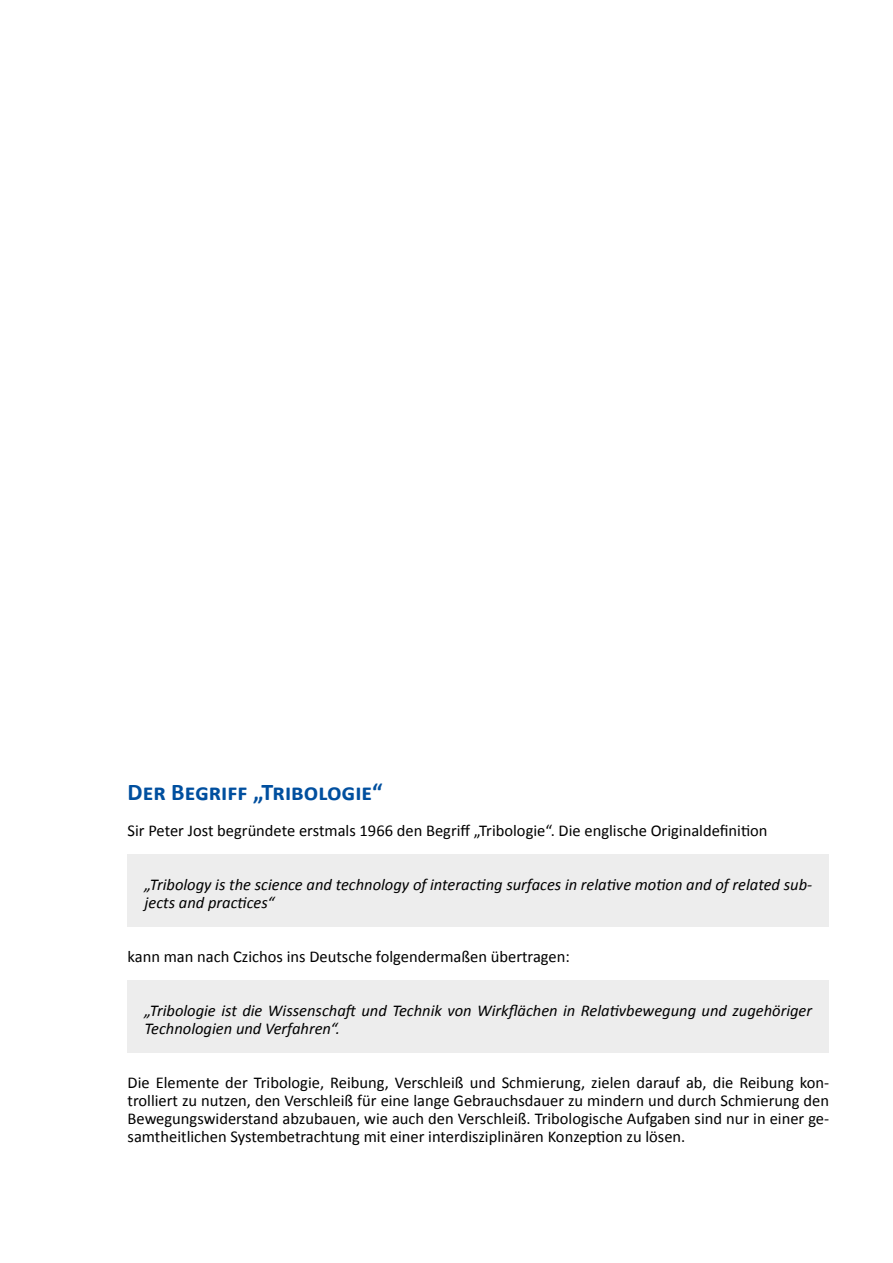
<style>
.page{position:relative;width:893px;height:1263px;background:#fff}
.page>*{position:absolute;margin:0;border:0;box-sizing:border-box;transform-origin:0 0}
.t1{font:700 24px "Calibri";color:#004f9f}
.t2{font:16.5px/18px "Calibri";color:#000;text-align:justify}
.t3{font:italic 16.5px/18px "Calibri";color:#000}
</style>
<div class="page">
<div style="left:128px;top:854px;width:701px;height:72px;background:#ededed"></div>
<div style="left:128px;top:980px;width:701px;height:72px;background:#ededed"></div>
<h1 class="t1" style="left:128px;top:777px;width:257px">Der Begriff „Tribologie“</h1>
<p class="t2" style="left:128px;top:822px;width:641px">Sir Peter Jost begründete erstmals 1966 den Begriff „Tribologie“. Die englische Originaldefinition</p>
<p class="t3" style="left:145px;top:875px;width:669px">„Tribology is the science and technology of interacting surfaces in relative motion and of related sub&shy;jects and practices“</p>
<p class="t2" style="left:128px;top:948px;width:444px">kann man nach Czichos ins Deutsche folgendermaßen übertragen:</p>
<p class="t3" style="left:145px;top:1001px;width:669px">„Tribologie ist die Wissenschaft und Technik von Wirkflächen in Relativbewegung und zugehöriger<br>Technologien und Verfahren“.</p>
<p class="t2" style="left:128px;top:1074px;width:703px">Die Elemente der Tribologie, Reibung, Verschleiß und Schmierung, zielen darauf ab, die Reibung kon&shy;trolliert zu nutzen, den Verschleiß für eine lange Gebrauchsdauer zu mindern und durch Schmierung den Bewegungswiderstand abzubauen, wie auch den Verschleiß. Tribologische Aufgaben sind nur in einer ge&shy;samtheitlichen Systembetrachtung mit einer interdisziplinären Konzeption zu lösen.</p>
</div>
